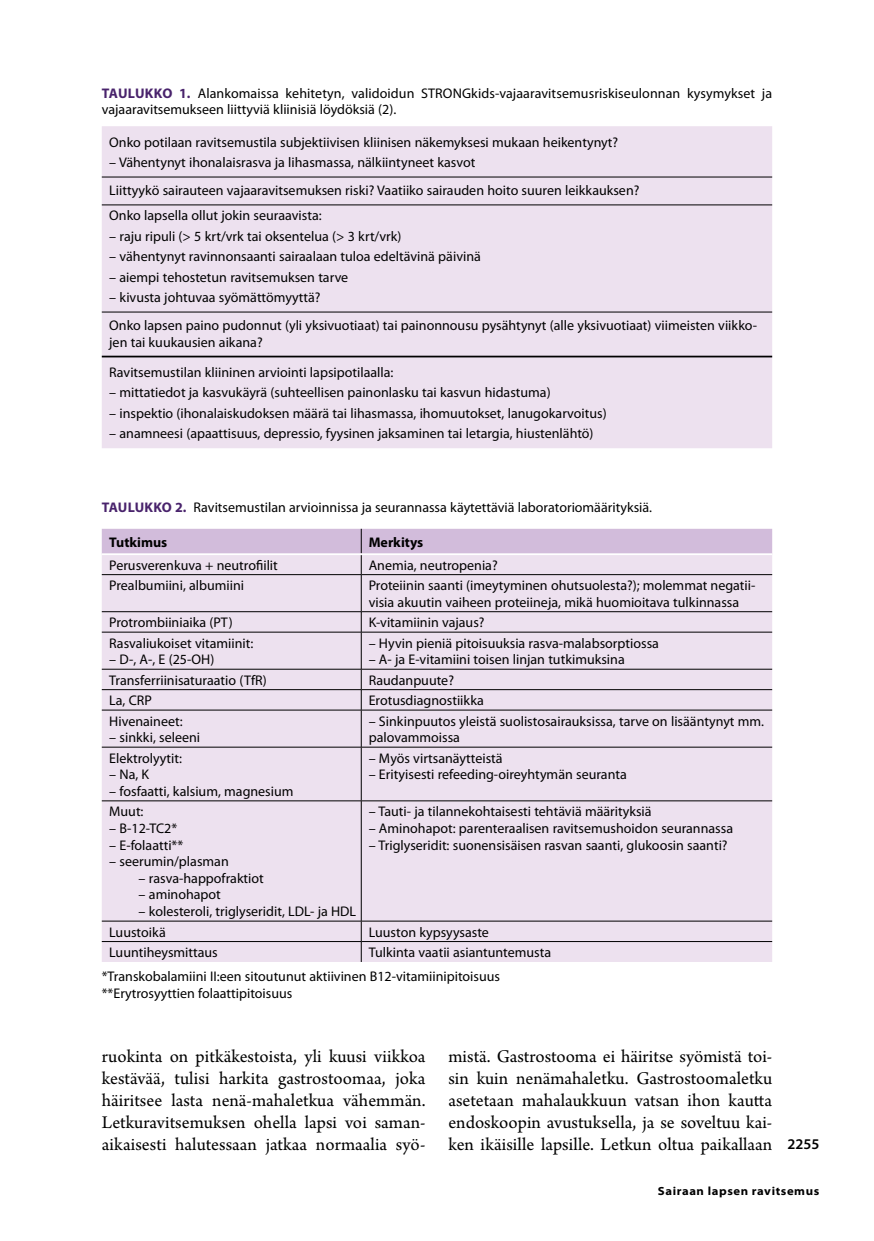
<style>
.page{position:relative;width:874px;height:1241px;background:#fff}
.page>*{position:absolute;margin:0;border:0;box-sizing:border-box;transform-origin:0 0}
.t1{font:18.9px/21.9px "Arno Pro";color:#000;text-align:justify}
.t2{font:600 14.88px "Myriad Pro";color:#000}
.t3{font:14px/16.6px "Myriad Pro";color:#000}
.t4{font:700 14px "Myriad Pro";color:#000}
.t5{font:700 semi-expanded 11.9px "Myriad Pro";letter-spacing:.05em;color:#000}
.s1{font-weight:700;color:#49236c}
</style>
<div class="page">
<div style="left:102px;top:126px;width:669px;height:322px;background:#ede1ef"></div>
<hr style="left:102px;top:177px;width:669px;height:1px;background:#000">
<hr style="left:102px;top:204px;width:669px;height:1px;background:#000">
<hr style="left:102px;top:312px;width:669px;height:1px;background:#000">
<hr style="left:102px;top:355px;width:669px;height:2px;background:#000">
<div style="left:102px;top:575px;width:669px;height:386px;background:#ede1ef"></div>
<hr style="left:102px;top:574px;width:259px;height:1px;background:#000">
<hr style="left:361px;top:574px;width:410px;height:1px;background:#000">
<hr style="left:361px;top:575px;width:1px;height:36px;background:#000">
<hr style="left:102px;top:611px;width:259px;height:1px;background:#000">
<hr style="left:361px;top:611px;width:410px;height:1px;background:#000">
<svg style="left:361px;top:612px;width:1px;height:19px"></svg>
<hr style="left:102px;top:631px;width:259px;height:1px;background:#000">
<hr style="left:361px;top:631px;width:410px;height:1px;background:#000">
<hr style="left:361px;top:632px;width:1px;height:36px;background:#000">
<hr style="left:102px;top:668px;width:259px;height:1px;background:#000">
<hr style="left:361px;top:668px;width:410px;height:1px;background:#000">
<hr style="left:102px;top:689px;width:259px;height:1px;background:#000">
<hr style="left:361px;top:689px;width:410px;height:1px;background:#000">
<svg style="left:361px;top:669px;width:1px;height:40px"></svg>
<hr style="left:102px;top:709px;width:259px;height:1px;background:#000">
<hr style="left:361px;top:709px;width:410px;height:1px;background:#000">
<hr style="left:361px;top:710px;width:1px;height:36px;background:#000">
<hr style="left:102px;top:746px;width:259px;height:1px;background:#000">
<hr style="left:361px;top:746px;width:410px;height:1px;background:#000">
<hr style="left:361px;top:747px;width:1px;height:53px;background:#000">
<hr style="left:102px;top:800px;width:259px;height:1px;background:#000">
<hr style="left:361px;top:800px;width:410px;height:1px;background:#000">
<hr style="left:361px;top:801px;width:1px;height:119px;background:#000">
<hr style="left:102px;top:920px;width:259px;height:1px;background:#000">
<hr style="left:361px;top:920px;width:410px;height:1px;background:#000">
<hr style="left:102px;top:941px;width:259px;height:1px;background:#000">
<hr style="left:361px;top:941px;width:410px;height:1px;background:#000">
<svg style="left:361px;top:921px;width:1px;height:40px"></svg>
<svg style="left:102px;top:528px;width:669px;height:46px;background:#decce3"></svg>
<hr style="left:102px;top:553px;width:259px;height:2px;background:#fff">
<hr style="left:361px;top:553px;width:410px;height:2px;background:#fff">
<p class="t3" style="left:102px;top:84px;width:671px"><span class="s1">TAULUKKO 1.</span> Alankomaissa kehitetyn, validoidun STRONGkids-vajaaravitsemusriskiseulonnan kysymykset ja vajaaravitsemukseen liittyviä kliinisiä löydöksiä (2).</p>
<p class="t3" style="left:109px;top:133px;width:510px">Onko potilaan ravitsemustila subjektiivisen kliinisen näkemyksesi mukaan heikentynyt?</p>
<p class="t3" style="left:109px;top:148px;width:531px;line-height:27.8px">– Vähentynyt ihonalaisrasva ja lihasmassa, nälkiintyneet kasvot<br>Liittyykö sairauteen vajaaravitsemuksen riski? Vaatiiko sairauden hoito suuren leikkauksen?</p>
<p class="t3" style="left:109px;top:207px;width:214px">Onko lapsella ollut jokin seuraavista:</p>
<p class="t3" style="left:109px;top:227px;width:293px">– raju ripuli (&gt; 5 krt/vrk tai oksentelua (&gt; 3 krt/vrk)</p>
<p class="t3" style="left:109px;top:248px;width:373px">– vähentynyt ravinnonsaanti sairaalaan tuloa edeltävinä päivinä</p>
<p class="t3" style="left:109px;top:268px;width:240px">– aiempi tehostetun ravitsemuksen tarve</p>
<p class="t3" style="left:109px;top:283px;width:649px;line-height:27.8px">– kivusta johtuvaa syömättömyyttä?<br>Onko lapsen paino pudonnut (yli yksivuotiaat) tai painonnousu pysähtynyt (alle yksivuotiaat) viimeisten viikko-</p>
<p class="t3" style="left:109px;top:326px;width:285px;line-height:30.3px">jen tai kuukausien aikana?<br>Ravitsemustilan kliininen arviointi lapsipotilaalla:</p>
<p class="t3" style="left:109px;top:384px;width:443px">– mittatiedot ja kasvukäyrä (suhteellisen painonlasku tai kasvun hidastuma)</p>
<p class="t3" style="left:109px;top:404px;width:499px">– inspektio (ihonalaiskudoksen määrä tai lihasmassa, ihomuutokset, lanugokarvoitus)</p>
<p class="t3" style="left:109px;top:425px;width:485px">– anamneesi (apaattisuus, depressio, fyysinen jaksaminen tai letargia, hiustenlähtö)</p>
<p class="t3" style="left:102px;top:498px;width:551px"><span class="s1">TAULUKKO 2.</span> Ravitsemustilan arvioinnissa ja seurannassa käytettäviä laboratoriomäärityksiä.</p>
<p class="t4" style="left:109px;top:533px;width:60px">Tutkimus</p>
<p class="t4" style="left:368px;top:533px;width:56px">Merkitys</p>
<p class="t3" style="left:109px;top:556px;width:170px">Perusverenkuva + neutrofiilit</p>
<p class="t3" style="left:368px;top:556px;width:130px">Anemia, neutropenia?</p>
<p class="t3" style="left:109px;top:576px;width:136px">Prealbumiini, albumiini</p>
<p class="t3" style="left:368px;top:576px;width:388px">Proteiinin saanti (imeytyminen ohutsuolesta?); molemmat negatii&shy;visia akuutin vaiheen proteiineja, mikä huomioitava tulkinnassa</p>
<p class="t3" style="left:109px;top:614px;width:125px">Protrombiiniaika (PT)</p>
<p class="t3" style="left:368px;top:614px;width:117px">K-vitamiinin vajaus?</p>
<p class="t3" style="left:109px;top:634px;width:145px">Rasvaliukoiset vitamiinit:</p>
<p class="t3" style="left:109px;top:651px;width:106px">– D-, A-, E (25-OH)</p>
<p class="t3" style="left:368px;top:634px;width:291px">– Hyvin pieniä pitoisuuksia rasva-malabsorptiossa</p>
<p class="t3" style="left:368px;top:651px;width:257px">– A- ja E-vitamiini toisen linjan tutkimuksina</p>
<p class="t3" style="left:109px;top:671px;width:159px">Transferriinisaturaatio (TfR)</p>
<p class="t3" style="left:368px;top:671px;width:87px">Raudanpuute?</p>
<p class="t3" style="left:109px;top:691px;width:44px">La, CRP</p>
<p class="t3" style="left:368px;top:691px;width:117px">Erotusdiagnostiikka</p>
<p class="t3" style="left:109px;top:712px;width:75px">Hivenaineet:</p>
<p class="t3" style="left:109px;top:728px;width:92px">– sinkki, seleeni</p>
<p class="t3" style="left:368px;top:712px;width:397px">– Sinkinpuutos yleistä suolistosairauksissa, tarve on lisääntynyt mm. palovammoissa</p>
<p class="t3" style="left:109px;top:749px;width:74px">Elektrolyytit:</p>
<p class="t3" style="left:109px;top:766px;width:41px">– Na, K</p>
<p class="t3" style="left:109px;top:782px;width:186px">– fosfaatti, kalsium, magnesium</p>
<p class="t3" style="left:109px;top:803px;width:36px">Muut:</p>
<p class="t3" style="left:109px;top:819px;width:69px">– B-12-TC2*</p>
<p class="t3" style="left:109px;top:836px;width:75px">– E-folaatti**</p>
<p class="t3" style="left:109px;top:852px;width:121px">– seerumin/plasman</p>
<p class="t3" style="left:138px;top:869px;width:127px">– rasva-happofraktiot</p>
<p class="t3" style="left:138px;top:886px;width:84px">– aminohapot</p>
<p class="t3" style="left:138px;top:902px;width:219px">– kolesteroli, triglyseridit, LDL- ja HDL</p>
<p class="t3" style="left:368px;top:749px;width:135px">– Myös virtsanäytteistä</p>
<p class="t3" style="left:368px;top:766px;width:259px">– Erityisesti refeeding-oireyhtymän seuranta</p>
<p class="t3" style="left:368px;top:803px;width:284px">– Tauti- ja tilannekohtaisesti tehtäviä määrityksiä</p>
<p class="t3" style="left:368px;top:819px;width:366px">– Aminohapot: parenteraalisen ravitsemushoidon seurannassa</p>
<p class="t3" style="left:368px;top:836px;width:360px">– Triglyseridit: suonensisäisen rasvan saanti, glukoosin saanti?</p>
<p class="t3" style="left:109px;top:923px;width:58px">Luustoikä</p>
<p class="t3" style="left:368px;top:923px;width:122px">Luuston kypsyysaste</p>
<p class="t3" style="left:109px;top:943px;width:110px">Luuntiheysmittaus</p>
<p class="t3" style="left:102px;top:939px;width:450px;line-height:24.5px;text-indent:267px">Tulkinta vaatii asiantuntemusta *Transkobalamiini II:een sitoutunut aktiivinen B12-vitamiinipitoisuus</p>
<p class="t3" style="left:102px;top:984px;width:192px">**Erytrosyyttien folaattipitoisuus</p>
<h1 class="t1" style="left:102px;top:1046px;width:325px">ruokinta on pitkäkestoista, yli kuusi viikkoa kestävää, tulisi harkita gastrostoomaa, joka häiritsee lasta nenä-mahaletkua vähemmän.<br>Letkuravitsemuksen ohella lapsi voi saman&shy;aikaisesti halutessaan jatkaa normaalia syö-</h1>
<h1 class="t1" style="left:448px;top:1046px;width:325px">mistä. Gastrostooma ei häiritse syömistä toi&shy;sin kuin nenämahaletku. Gastrostoomaletku asetetaan mahalaukkuun vatsan ihon kautta endoskoopin avustuksella, ja se soveltuu kai&shy;ken ikäisille lapsille. Letkun oltua paikallaan</h1>
<p class="t2" style="left:787px;top:1134px;width:33px">2255</p>
<p class="t5" style="left:657px;top:1182px;width:163px">Sairaan lapsen ravitsemus</p>
</div>
